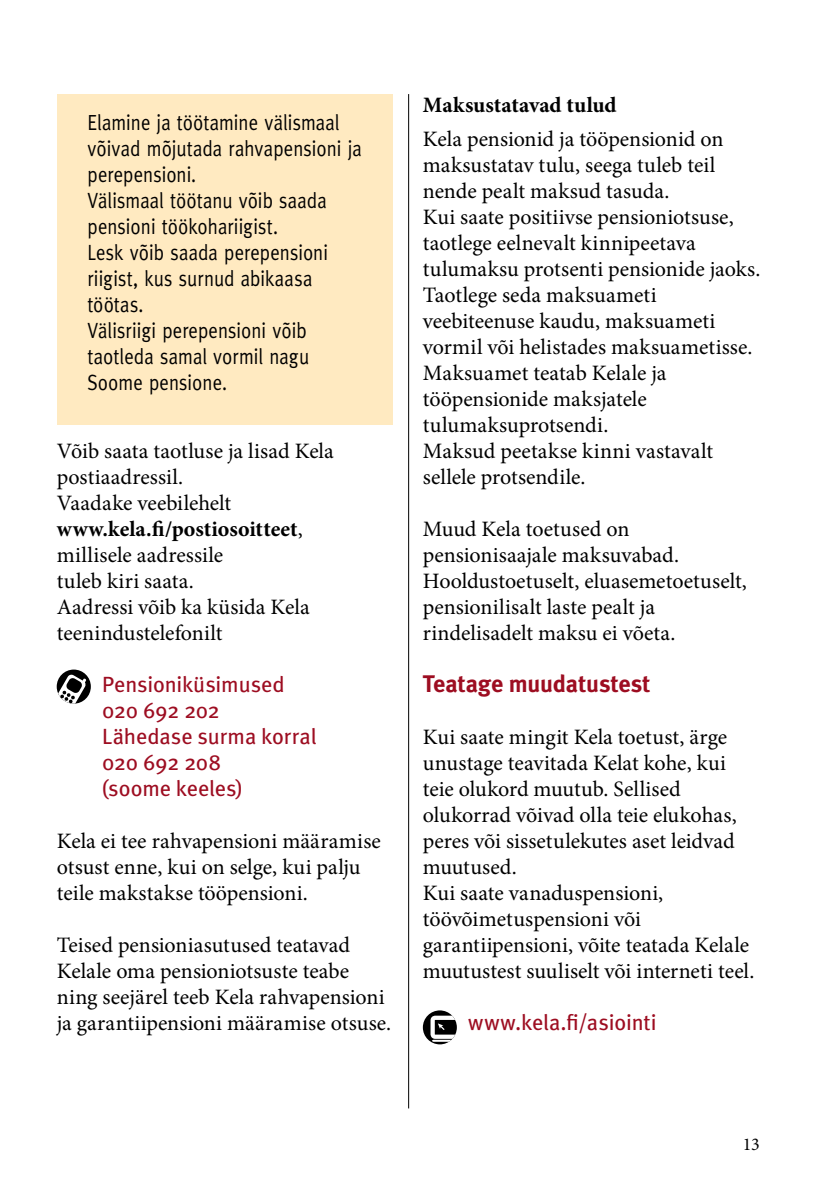
<style>
.page{position:relative;width:840px;height:1191px;background:#fff}
.page>*{position:absolute;margin:0;border:0;box-sizing:border-box;transform-origin:0 0}
.t1{font:700 24px "Meta";letter-spacing:-.005em;color:#9d0d21}
.t2{font:22px/26px "Minion Pro";color:#000}
.t3{font:22px/26px "Meta";letter-spacing:.005em;color:#000;scale:.85 1}
.t4{font:22px/26px "Meta";letter-spacing:-.005em;color:#9d0d21}
.t5{font:700 22px "Minion Pro";color:#000}
.t6{font:18px "Minion Pro";color:#000}
.s1{font-weight:700}
</style>
<div class="page">
<hr style="left:408px;top:94px;width:1px;height:1014px;background:#000">
<svg style="left:422px;top:1010px;width:34px;height:34px"></svg>
<svg style="left:430px;top:1015px;width:25px;height:26px"></svg>
<div style="left:57px;top:94px;width:335px;height:330px;background:#ffeac1"></div>
<svg style="left:57px;top:669px;width:34px;height:34px"></svg>
<svg style="left:58px;top:674px;width:28px;height:29px"></svg>
<p class="t3" style="left:87px;top:109px;width:324px">Elamine ja töötamine välismaal võivad mõjutada rahvapensioni ja perepensioni.<br>Välismaal töötanu võib saada pensioni töökohariigist.<br>Lesk võib saada perepensioni riigist, kus surnud abikaasa töötas.<br>Välisriigi perepensioni võib taotleda samal vormil nagu<br>Soome pensione.</p>
<p class="t2" style="left:57px;top:438px;width:278px">Võib saata taotluse ja lisad Kela postiaadressil.<br>Vaadake veebilehelt <span class="s1">www.kela.fi/postiosoitteet</span>, millisele aadressile<br>tuleb kiri saata.<br>Aadressi võib ka küsida Kela teenindustelefonilt</p>
<p class="t4" style="left:102px;top:671px;width:216px">Pensioniküsimused<br>020 692 202<br>Lähedase surma korral<br>020 692 208<br>(soome keeles)</p>
<p class="t2" style="left:57px;top:828px;width:325px">Kela ei tee rahvapensioni määramise otsust enne, kui on selge, kui palju teile makstakse tööpensioni.</p>
<p class="t2" style="left:57px;top:932px;width:336px">Teised pensioniasutused teatavad Kelale oma pensioniotsuste teabe ning seejärel teeb Kela rahvapensioni ja garantiipensioni määramise otsuse.</p>
<p class="t5" style="left:422px;top:90px;width:195px">Maksustatavad tulud</p>
<p class="t2" style="left:422px;top:126px;width:339px">Kela pensionid ja tööpensionid on maksustatav tulu, seega tuleb teil nende pealt maksud tasuda.<br>Kui saate positiivse pensioniotsuse, taotlege eelnevalt kinnipeetava tulumaksu protsenti pensionide jaoks.<br>Taotlege seda maksuameti veebiteenuse kaudu, maksuameti vormil või helistades maksuametisse.<br>Maksuamet teatab Kelale ja tööpensionide maksjatele tulumaksuprotsendi.<br>Maksud peetakse kinni vastavalt sellele protsendile.</p>
<p class="t2" style="left:422px;top:516px;width:325px">Muud Kela toetused on pensionisaajale maksuvabad.<br>Hooldustoetuselt, eluasemetoetuselt, pensionilisalt laste pealt ja rindelisadelt maksu ei võeta.</p>
<p class="t1" style="left:422px;top:669px;width:229px">Teatage muudatustest</p>
<p class="t2" style="left:422px;top:724px;width:333px">Kui saate mingit Kela toetust, ärge unustage teavitada Kelat kohe, kui teie olukord muutub. Sellised olukorrad võivad olla teie elukohas, peres või sissetulekutes aset leidvad muutused.<br>Kui saate vanaduspensioni, töövõimetuspensioni või garantiipensioni, võite teatada Kelale muutustest suuliselt või interneti teel.</p>
<p class="t4" style="left:468px;top:1009px;width:190px">www.kela.fi/asiointi</p>
<p class="t6" style="left:742px;top:1132px;width:19px">13</p>
</div>
